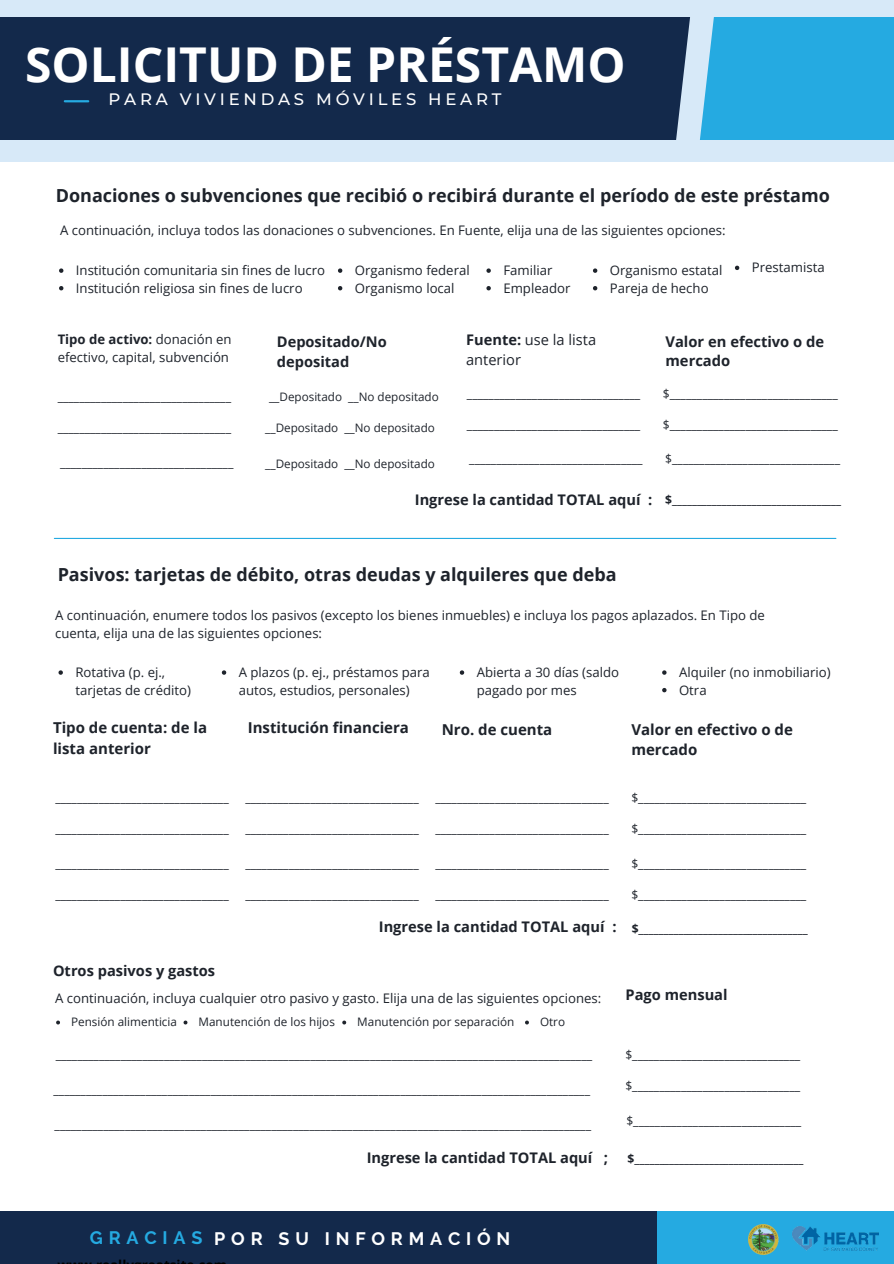
<style>
.page{position:relative;width:894px;height:1264px;background:#fff}
.page>*{position:absolute;margin:0;border:0;box-sizing:border-box;transform-origin:0 0}
.t1{font:700 48px "Open Sans";color:#fff}
.t2{font:700 18px "Open Sans";color:#1e232b}
.t3{font:700 18px "Raleway";letter-spacing:.32em;color:#fff}
.t4{font:700 18px "Raleway";letter-spacing:.32em;color:#25aae1}
.t5{font:500 16.5px "Montserrat";letter-spacing:.23em;color:#fff}
.t6{font:700 15px/20.2px "Open Sans";color:#1e232b}
.t7{font:700 14.7px/20.2px "Open Sans";color:#1e232b}
.t8{font:14.7px/20.2px "Open Sans";color:#1e232b}
.t9{font:13.2px/17.5px "Open Sans";color:#1e232b}
.t10{font:12.15px "Open Sans";color:#1e232b}
.t11{font:700 12.15px "Open Sans";color:#1e232b}
.t12{font:11.7px "Open Sans";color:#1e232b}
.s1{color:#25aae1}
.s2{font-weight:700}
</style>
<div class="page">
<svg style="left:59px;top:268px;width:4px;height:5px"></svg>
<svg style="left:59px;top:286px;width:4px;height:4px"></svg>
<svg style="left:338px;top:268px;width:4px;height:5px"></svg>
<svg style="left:338px;top:286px;width:4px;height:4px"></svg>
<svg style="left:593px;top:268px;width:4px;height:5px"></svg>
<svg style="left:593px;top:286px;width:4px;height:4px"></svg>
<svg style="left:58px;top:670px;width:5px;height:4px"></svg>
<svg style="left:222px;top:670px;width:4px;height:4px"></svg>
<svg style="left:662px;top:670px;width:4px;height:4px"></svg>
<svg style="left:662px;top:688px;width:4px;height:4px"></svg>
<svg style="left:459px;top:670px;width:5px;height:4px"></svg>
<svg style="left:486px;top:268px;width:4px;height:5px"></svg>
<svg style="left:486px;top:286px;width:4px;height:4px"></svg>
<svg style="left:56px;top:1020px;width:4px;height:4px"></svg>
<svg style="left:183px;top:1020px;width:4px;height:4px"></svg>
<svg style="left:342px;top:1020px;width:4px;height:4px"></svg>
<svg style="left:735px;top:266px;width:4px;height:4px"></svg>
<hr style="left:54px;top:538px;width:781px;height:1px;background:#25aae1">
<div style="left:0;top:0;width:893px;height:162px;background:#d7e9f8"></div>
<div style="left:0;top:17px;width:694px;height:122px;background:#13294b"></div>
<hr style="left:65px;top:100px;width:23px;height:2px;background:#25aae1">
<div style="left:694px;top:17px;width:199px;height:122px;background:#25aae1"></div>
<svg style="left:660px;top:17px;width:70px;height:123px"></svg>
<div style="left:0;top:1211px;width:660px;height:52px;background:#13294b"></div>
<div style="left:657px;top:1211px;width:236px;height:52px;background:#25aae1"></div>
<img style="left:792px;top:1226px;width:86px;height:24px">
<img style="left:748px;top:1224px;width:31px;height:31px">
<p class="t1" style="left:25px;top:31px;width:602px">SOLICITUD DE PRÉSTAMO</p>
<p class="t5" style="left:108px;top:89px;width:394px">PARA VIVIENDAS MÓVILES HEART</p>
<p class="t1" style="left:57px;top:36px;width:476px">APPLICATION <span class="s1">FORM</span></p>
<p class="t5" style="left:108px;top:94px;width:363px">MOBILE HOME LOAN PROGRAM</p>
<p class="t2" style="left:56px;top:183px;width:775px">Donaciones o subvenciones que recibió o recibirá durante el período de este préstamo</p>
<h1 class="t9" style="left:60px;top:221px;width:667px">A continuación, incluya todos las donaciones o subvenciones. En Fuente, elija una de las siguientes opciones:</h1>
<h2 class="t9" style="left:76px;top:261px;width:250px">Institución comunitaria sin fines de lucro</h2>
<h1 class="t9" style="left:76px;top:279px;width:228px">Institución religiosa sin fines de lucro</h1>
<h1 class="t9" style="left:355px;top:261px;width:116px">Organismo federal</h1>
<h2 class="t9" style="left:355px;top:279px;width:101px">Organismo local</h2>
<p class="t9" style="left:503px;top:261px;width:51px">Familiar</p>
<p class="t9" style="left:503px;top:279px;width:69px">Empleador</p>
<p class="t9" style="left:609px;top:261px;width:114px">Organismo estatal<br>Pareja de hecho</p>
<p class="t9" style="left:751px;top:258px;width:74px">Prestamista</p>
<p class="t9" style="left:58px;top:330px;width:175px"><span class="s2">Tipo de activo:</span> donación en efectivo, capital, subvención</p>
<p class="t7" style="left:277px;top:331px;width:111px">Depositado/No depositad</p>
<p class="t8" style="left:466px;top:329px;width:131px"><span class="s2">Fuente:</span> use la lista anterior</p>
<h6 class="t7" style="left:665px;top:331px;width:160px">Valor en efectivo o de mercado</h6>
<p class="t10" style="left:58px;top:388px;width:175px">________________________________</p>
<p class="t10" style="left:58px;top:419px;width:175px">________________________________</p>
<h5 class="t10" style="left:662px;top:385px;width:176px">$_______________________________</h5>
<p class="t10" style="left:662px;top:416px;width:176px">$_______________________________</p>
<p class="t12" style="left:269px;top:388px;width:171px">__Depositado __No depositado</p>
<p class="t10" style="left:467px;top:385px;width:175px">________________________________</p>
<h4 class="t10" style="left:467px;top:416px;width:175px">________________________________</h4>
<p class="t12" style="left:265px;top:419px;width:171px">__Depositado __No depositado</p>
<p class="t12" style="left:265px;top:455px;width:171px">__Depositado __No depositado</p>
<h4 class="t10" style="left:469px;top:450px;width:175px">________________________________</h4>
<h4 class="t10" style="left:665px;top:450px;width:176px">$_______________________________</h4>
<h4 class="t10" style="left:60px;top:453px;width:175px">________________________________</h4>
<p class="t7" style="left:414px;top:489px;width:239px">Ingrese la cantidad TOTAL aquí :</p>
<p class="t11" style="left:665px;top:491px;width:177px">$__________________________________</p>
<p class="t2" style="left:58px;top:562px;width:560px">Pasivos: tarjetas de débito, otras deudas y alquileres que deba</p>
<h3 class="t9" style="left:55px;top:606px;width:711px">A continuación, enumere todos los pasivos (excepto los bienes inmuebles) e incluya los pagos aplazados. En Tipo de cuenta, elija una de las siguientes opciones:</h3>
<h6 class="t9" style="left:75px;top:663px;width:117px">Rotativa (p. ej., tarjetas de crédito)</h6>
<p class="t9" style="left:239px;top:663px;width:193px">A plazos (p. ej., préstamos para autos, estudios, personales)</p>
<p class="t9" style="left:679px;top:663px;width:153px">Alquiler (no inmobiliario)</p>
<p class="t9" style="left:476px;top:663px;width:144px">Abierta a 30 días (saldo pagado por mes</p>
<p class="t9" style="left:679px;top:680px;width:29px">Otra</p>
<p class="t6" style="left:53px;top:717px;width:155px">Tipo de cuenta: de la lista anterior</p>
<p class="t6" style="left:248px;top:717px;width:163px">Institución financiera</p>
<p class="t6" style="left:441px;top:718px;width:112px">Nro. de cuenta</p>
<p class="t6" style="left:631px;top:718px;width:163px">Valor en efectivo o de mercado</p>
<p class="t10" style="left:55px;top:789px;width:175px">________________________________</p>
<p class="t10" style="left:55px;top:820px;width:175px">________________________________</p>
<p class="t10" style="left:55px;top:855px;width:175px">________________________________</p>
<p class="t10" style="left:55px;top:886px;width:175px">________________________________</p>
<p class="t10" style="left:245px;top:789px;width:175px">________________________________</p>
<p class="t10" style="left:245px;top:820px;width:175px">________________________________</p>
<p class="t10" style="left:245px;top:855px;width:175px">________________________________</p>
<h4 class="t10" style="left:245px;top:886px;width:175px">________________________________</h4>
<p class="t10" style="left:435px;top:789px;width:175px">________________________________</p>
<h4 class="t10" style="left:435px;top:820px;width:175px">________________________________</h4>
<h6 class="t10" style="left:435px;top:855px;width:175px">________________________________</h6>
<p class="t10" style="left:435px;top:886px;width:175px">________________________________</p>
<p class="t10" style="left:631px;top:789px;width:176px">$_______________________________</p>
<p class="t10" style="left:631px;top:820px;width:176px">$_______________________________</p>
<p class="t10" style="left:631px;top:855px;width:176px">$_______________________________</p>
<h4 class="t10" style="left:631px;top:886px;width:176px">$_______________________________</h4>
<p class="t7" style="left:379px;top:916px;width:239px">Ingrese la cantidad TOTAL aquí :</p>
<p class="t11" style="left:631px;top:920px;width:177px">$__________________________________</p>
<p class="t7" style="left:53px;top:960px;width:164px">Otros pasivos y gastos</p>
<p class="t9" style="left:55px;top:988px;width:547px">A continuación, incluya cualquier otro pasivo y gasto. Elija una de las siguientes opciones:</p>
<p class="t12" style="left:71px;top:1013px;width:107px">Pensión alimenticia</p>
<h4 class="t12" style="left:198px;top:1013px;width:138px">Manutención de los hijos</h4>
<p class="t12" style="left:357px;top:1013px;width:159px">Manutención por separación</p>
<p class="t12" style="left:540px;top:1013px;width:27px">Otro</p>
<p class="t10" style="left:56px;top:1046px;width:538px">___________________________________________________________________________________________________</p>
<p class="t10" style="left:54px;top:1081px;width:538px">___________________________________________________________________________________________________</p>
<p class="t10" style="left:55px;top:1115px;width:538px">___________________________________________________________________________________________________</p>
<p class="t7" style="left:625px;top:984px;width:103px">Pago mensual</p>
<h4 class="t10" style="left:625px;top:1046px;width:176px">$_______________________________</h4>
<p class="t10" style="left:625px;top:1077px;width:176px">$_______________________________</p>
<h4 class="t10" style="left:626px;top:1111px;width:176px">$_______________________________</h4>
<h3 class="t7" style="left:366px;top:1147px;width:243px">Ingrese la cantidad TOTAL aquí ;</h3>
<h6 class="t11" style="left:627px;top:1150px;width:177px">$__________________________________</h6>
<h2 class="t4" style="left:90px;top:1227px;width:114px">GRACIAS</h2>
<h2 class="t3" style="left:214px;top:1228px;width:297px">POR SU INFORMACIÓN</h2>
</div>
